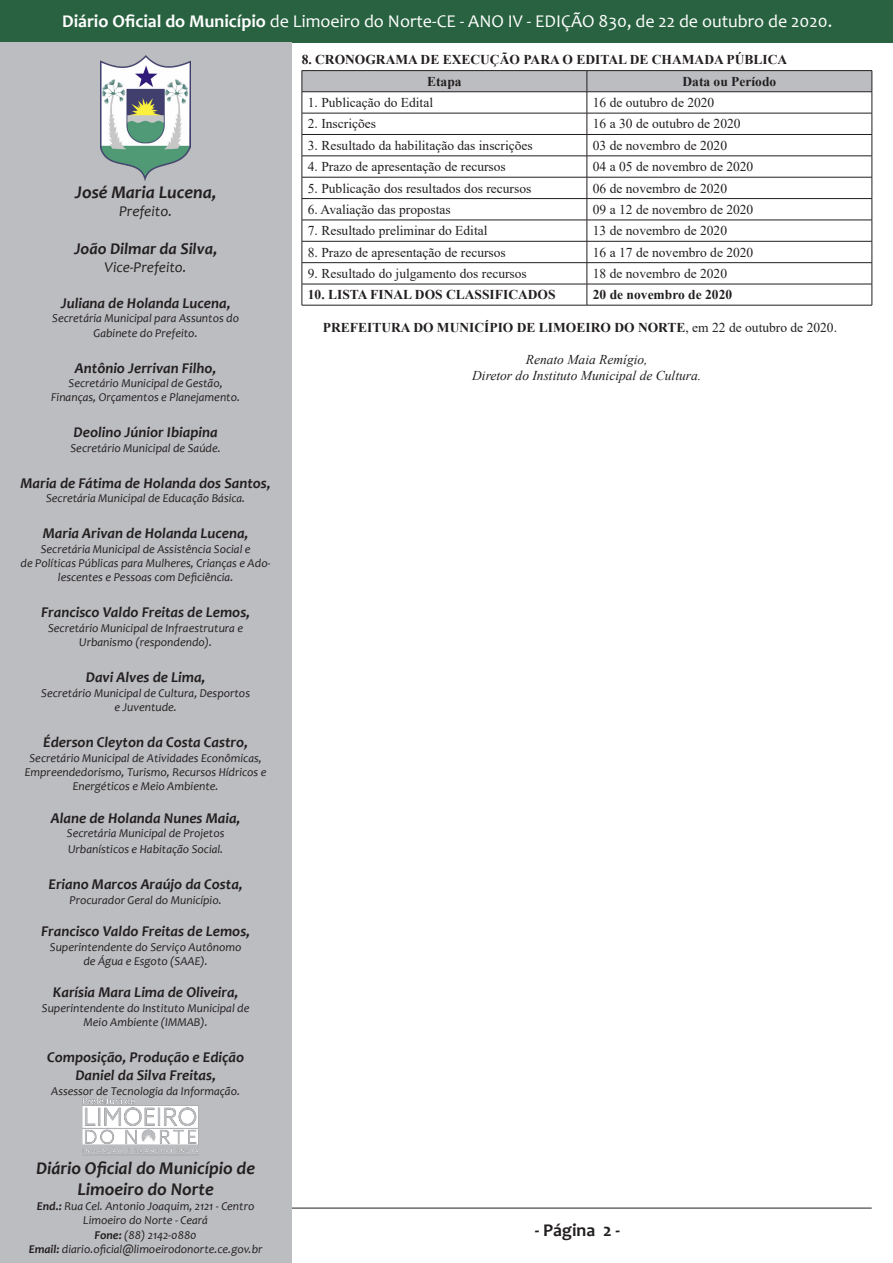
<style>
.page{position:relative;width:893px;height:1263px;background:#fff}
.page>*{position:absolute;margin:0;border:0;box-sizing:border-box;transform-origin:0 0}
.t1{font:18px "Candara";color:#fff}
.t2{font:italic 700 18px/21.6px "Candara";color:#231f20;text-align:center}
.t3{font:700 18px "Candara";color:#231f20}
.t4{font:italic 700 16.5px "Candara";color:#231f20}
.t5{font:italic 700 15px "Candara";color:#231f20}
.t6{font:italic 15px "Candara";color:#231f20}
.t7{font:13.5px "Times New Roman";color:#231f20}
.t8{font:700 13.5px "Times New Roman";color:#231f20}
.t9{font:italic 13.5px "Times New Roman";color:#231f20}
.t10{font:italic 12px/14.4px "Candara";color:#231f20;text-align:center}
.s1{font-weight:700}
.s2{font-weight:400}
</style>
<div class="page">
<div style="left:1px;top:0;width:892px;height:42px;background:#286240"></div>
<hr style="left:21px;top:1208px;width:851px;height:1px;background:#231f20">
<div style="left:0;top:42px;width:291px;height:1221px;background:#bcbdc0"></div>
<img style="left:101px;top:55px;width:90px;height:125px">
<img style="left:82px;top:1097px;width:117px;height:59px">
<hr style="left:302px;top:70px;width:285px;height:1px;background:#231f20">
<hr style="left:587px;top:70px;width:285px;height:1px;background:#231f20">
<svg style="left:302px;top:71px;width:571px;height:234px"></svg>
<hr style="left:302px;top:305px;width:285px;height:1px;background:#231f20">
<hr style="left:587px;top:305px;width:285px;height:1px;background:#231f20">
<h1 class="t1" style="left:62px;top:10px;width:772px"><span class="s1">Diário Oficial do Município</span> de Limoeiro do Norte-CE - ANO IV - EDIÇÃO 830, de 22 de outubro de 2020.</h1>
<p class="t2" style="left:75px;top:181px;width:143px">José Maria Lucena,</p>
<p class="t6" style="left:119px;top:202px;width:55px">Prefeito.</p>
<p class="t4" style="left:74px;top:238px;width:145px">João Dilmar da Silva,</p>
<p class="t6" style="left:105px;top:258px;width:84px">Vice-Prefeito.</p>
<p class="t5" style="left:61px;top:294px;width:171px">Juliana de Holanda Lucena,</p>
<p class="t10" style="left:52px;top:311px;width:188px">Secretária Municipal para Assuntos do</p>
<p class="t10" style="left:94px;top:325px;width:106px">Gabinete do Prefeito.</p>
<p class="t5" style="left:75px;top:358px;width:143px">Antônio Jerrivan Filho,</p>
<p class="t10" style="left:51px;top:376px;width:190px">Secretário Municipal de Gestão,<br>Finanças, Orçamentos e Planejamento.</p>
<p class="t5" style="left:74px;top:423px;width:146px">Deolino Júnior Ibiapina</p>
<p class="t10" style="left:70px;top:441px;width:152px">Secretário Municipal de Saúde.</p>
<p class="t5" style="left:20px;top:474px;width:252px">Maria de Fátima de Holanda dos Santos,</p>
<p class="t10" style="left:46px;top:491px;width:201px">Secretária Municipal de Educação Básica.</p>
<p class="t5" style="left:43px;top:524px;width:207px">Maria Arivan de Holanda Lucena,</p>
<p class="t10" style="left:41px;top:541px;width:211px">Secretária Municipal de Assistência Social e</p>
<p class="t10" style="left:21px;top:556px;width:252px">de Políticas Públicas para Mulheres, Crianças e Ado&shy;lescentes e Pessoas com Deficiência.</p>
<p class="t5" style="left:41px;top:603px;width:210px">Francisco Valdo Freitas de Lemos,</p>
<p class="t10" style="left:48px;top:621px;width:197px">Secretário Municipal de Infraestrutura e</p>
<p class="t10" style="left:79px;top:635px;width:134px">Urbanismo (respondendo).</p>
<p class="t5" style="left:86px;top:668px;width:121px">Davi Alves de Lima,</p>
<p class="t10" style="left:41px;top:685px;width:210px">Secretário Municipal de Cultura, Desportos</p>
<p class="t10" style="left:114px;top:700px;width:64px">e Juventude.</p>
<p class="t5" style="left:43px;top:733px;width:206px">Éderson Cleyton da Costa Castro,</p>
<p class="t10" style="left:25px;top:750px;width:243px">Secretário Municipal de Atividades Econômicas,<br>Empreendedorismo, Turismo, Recursos Hídricos e<br>Energéticos e Meio Ambiente.</p>
<p class="t5" style="left:51px;top:808px;width:191px">Alane de Holanda Nunes Maia,</p>
<p class="t10" style="left:67px;top:826px;width:159px">Secretária Municipal de Projetos</p>
<p class="t10" style="left:68px;top:842px;width:157px">Urbanísticos e Habitação Social.</p>
<p class="t5" style="left:49px;top:875px;width:196px">Eriano Marcos Araújo da Costa,</p>
<p class="t10" style="left:70px;top:892px;width:154px">Procurador Geral do Município.</p>
<p class="t5" style="left:41px;top:922px;width:210px">Francisco Valdo Freitas de Lemos,</p>
<p class="t10" style="left:50px;top:939px;width:193px">Superintendente do Serviço Autônomo de Água e Esgoto (SAAE).</p>
<p class="t5" style="left:53px;top:983px;width:187px">Karísia Mara Lima de Oliveira,</p>
<p class="t10" style="left:42px;top:1000px;width:209px">Superintendente do Instituto Municipal de<br>Meio Ambiente (IMMAB).</p>
<p class="t5" style="left:47px;top:1048px;width:199px">Composição, Produção e Edição</p>
<p class="t5" style="left:75px;top:1066px;width:142px">Daniel da Silva Freitas,</p>
<p class="t10" style="left:51px;top:1083px;width:190px">Assessor de Tecnologia da Informação.</p>
<p class="t2" style="left:36px;top:1157px;width:220px">Diário Oficial do Município de<br>Limoeiro do Norte</p>
<p class="t10" style="left:37px;top:1198px;width:219px"><span class="s1">End.:</span> Rua Cel. Antonio Joaquim, 2121 - Centro</p>
<p class="t10" style="left:83px;top:1213px;width:126px">Limoeiro do Norte - Ceará</p>
<p class="t10" style="left:95px;top:1227px;width:104px"><span class="s1">Fone:</span> (88) 2142-0880</p>
<p class="t10" style="left:29px;top:1242px;width:235px"><span class="s1">Email:</span> diario.oficial@limoeirodonorte.ce.gov.br</p>
<p class="t8" style="left:302px;top:50px;width:487px">8. CRONOGRAMA DE EXECUÇÃO PARA O EDITAL DE CHAMADA PÚBLICA</p>
<p class="t8" style="left:427px;top:71px;width:36px">Etapa</p>
<p class="t8" style="left:682px;top:71px;width:95px">Data ou Período</p>
<p class="t7" style="left:308px;top:93px;width:127px">1. Publicação do Edital</p>
<p class="t7" style="left:593px;top:93px;width:123px">16 de outubro de 2020</p>
<p class="t7" style="left:308px;top:114px;width:70px">2. Inscrições</p>
<p class="t7" style="left:593px;top:114px;width:149px">16 a 30 de outubro de 2020</p>
<p class="t7" style="left:308px;top:136px;width:226px">3. Resultado da habilitação das inscrições</p>
<p class="t7" style="left:593px;top:136px;width:136px">03 de novembro de 2020</p>
<p class="t7" style="left:308px;top:157px;width:199px">4. Prazo de apresentação de recursos</p>
<p class="t7" style="left:593px;top:157px;width:162px">04 a 05 de novembro de 2020</p>
<p class="t7" style="left:308px;top:179px;width:225px">5. Publicação dos resultados dos recursos</p>
<p class="t7" style="left:593px;top:179px;width:136px">06 de novembro de 2020</p>
<p class="t7" style="left:308px;top:200px;width:144px">6. Avaliação das propostas</p>
<p class="t7" style="left:593px;top:200px;width:162px">09 a 12 de novembro de 2020</p>
<p class="t7" style="left:308px;top:221px;width:181px">7. Resultado preliminar do Edital</p>
<p class="t7" style="left:593px;top:221px;width:136px">13 de novembro de 2020</p>
<p class="t7" style="left:308px;top:243px;width:199px">8. Prazo de apresentação de recursos</p>
<p class="t7" style="left:593px;top:243px;width:162px">16 a 17 de novembro de 2020</p>
<p class="t7" style="left:308px;top:264px;width:220px">9. Resultado do julgamento dos recursos</p>
<p class="t7" style="left:593px;top:264px;width:136px">18 de novembro de 2020</p>
<p class="t8" style="left:308px;top:285px;width:249px">10. LISTA FINAL DOS CLASSIFICADOS</p>
<p class="t8" style="left:593px;top:285px;width:141px">20 de novembro de 2020</p>
<p class="t8" style="left:323px;top:317px;width:516px">PREFEITURA DO MUNICÍPIO DE LIMOEIRO DO NORTE<span class="s2">, em 22 de outubro de 2020.</span></p>
<p class="t9" style="left:526px;top:350px;width:123px">Renato Maia Remígio,</p>
<p class="t9" style="left:472px;top:367px;width:231px">Diretor do Instituto Municipal de Cultura.</p>
<h1 class="t3" style="left:535px;top:1219px;width:87px">- Página 2 -</h1>
</div>
